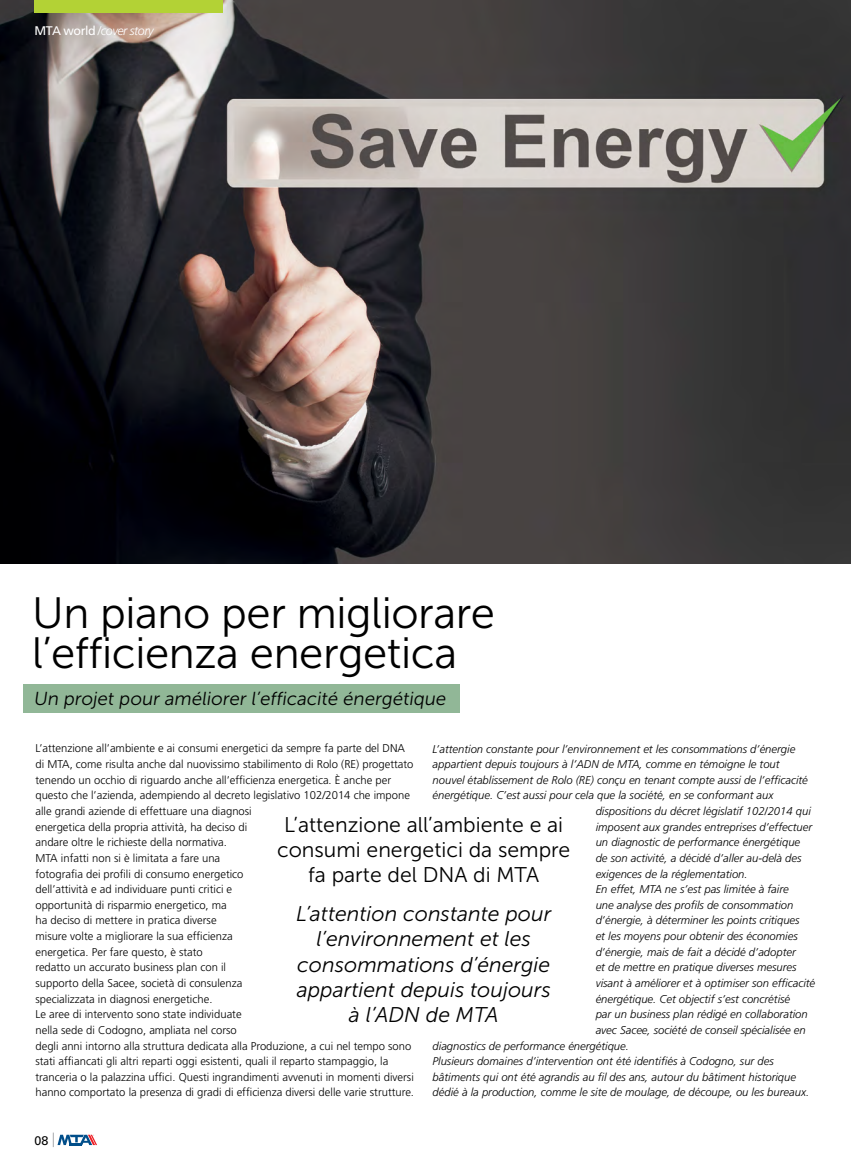
<style>
.page{position:relative;width:851px;height:1170px;background:#fff}
.page>*{position:absolute;margin:0;border:0;box-sizing:border-box;transform-origin:0 0}
.t1{font:43.75px/40px "Museo JH Sans 300";letter-spacing:-.01em;color:#000}
.t2{font:italic 21.25px/25px "Museo Sans 300";color:#000;text-align:center}
.t3{font:21.25px/25px "Museo JH Sans 300";color:#000;text-align:center}
.t4{font:18.75px "Museo JH Sans 300";color:#000}
.t5{font:italic 300 12.5px "Frutiger";letter-spacing:-.04em;color:#fff}
.t6{font:12.5px "Univers LT Std";color:#000}
.t7{font:300 11.25px/15.6px "Frutiger";color:#000}
.t8{font:italic 300 11.25px "Frutiger";color:#000}
.s1{font-weight:400;font-style:normal}
</style>
<div class="page">
<img style="left:0;top:0;width:850px;height:563px">
<div style="left:34px;top:0;width:189px;height:13px;background:#b3d235"></div>
<div style="left:23px;top:684px;width:436px;height:28px;background:#91b797"></div>
<svg style="left:53px;top:1132px;width:44px;height:14px"></svg>
<p class="t5" style="left:34px;top:24px;width:121px"><span class="s1">MTA world</span> /cover story</p>
<h1 class="t1" style="left:32px;top:593px;width:464px">Un piano per migliorare l’efficienza energetica</h1>
<h3 class="t4" style="left:33px;top:689px;width:416px">Un projet pour améliorer l’efficacité énergétique</h3>
<p class="t7" style="left:35px;top:740px;width:380px">L’attenzione all’ambiente e ai consumi energetici da sempre fa parte del DNA di MTA, come risulta anche dal nuovissimo stabilimento di Rolo (RE) progettato tenendo un occhio di riguardo anche all’efficienza energetica. È anche per questo che l’azienda, adempiendo al decreto legislativo 102/2014 che impone alle grandi aziende di effettuare una diagnosi<br>energetica della propria attività, ha deciso di<br>andare oltre le richieste della normativa.<br>MTA infatti non si è limitata a fare una<br>fotografia dei profili di consumo energetico<br>dell’attività e ad individuare punti critici e<br>opportunità di risparmio energetico, ma<br>ha deciso di mettere in pratica diverse<br>misure volte a migliorare la sua efficienza<br>energetica. Per fare questo, è stato<br>redatto un accurato business plan con il<br>supporto della Sacee, società di consulenza<br>specializzata in diagnosi energetiche.<br>Le aree di intervento sono state individuate<br>nella sede di Codogno, ampliata nel corso<br>degli anni intorno alla struttura dedicata alla Produzione, a cui nel tempo sono stati affiancati gli altri reparti oggi esistenti, quali il reparto stampaggio, la tranceria o la palazzina uffici. Questi ingrandimenti avvenuti in momenti diversi hanno comportato la presenza di gradi di efficienza diversi delle varie strutture.</p>
<p class="t8" style="left:432px;top:742px;width:364px">L’attention constante pour l’environnement et les consommations d’énergie</p>
<p class="t8" style="left:432px;top:757px;width:348px">appartient depuis toujours à l’ADN de MTA, comme en témoigne le tout</p>
<p class="t8" style="left:432px;top:773px;width:377px">nouvel établissement de Rolo (RE) conçu en tenant compte aussi de l’efficacité</p>
<p class="t8" style="left:432px;top:789px;width:342px">énergétique. C’est aussi pour cela que la société, en se conformant aux</p>
<p class="t8" style="left:595px;top:804px;width:217px">dispositions du décret législatif 102/2014 qui</p>
<p class="t8" style="left:595px;top:820px;width:218px">imposent aux grandes entreprises d’effectuer</p>
<p class="t8" style="left:595px;top:835px;width:206px">un diagnostic de performance énergétique</p>
<p class="t8" style="left:595px;top:851px;width:207px">de son activité, a décidé d’aller au-delà des</p>
<p class="t8" style="left:595px;top:867px;width:153px">exigences de la réglementation.</p>
<p class="t8" style="left:595px;top:882px;width:194px">En effet, MTA ne s’est pas limitée à faire</p>
<p class="t8" style="left:595px;top:898px;width:199px">une analyse des profils de consommation</p>
<p class="t8" style="left:595px;top:914px;width:205px">d’énergie, à déterminer les points critiques</p>
<p class="t8" style="left:595px;top:929px;width:203px">et les moyens pour obtenir des économies</p>
<p class="t8" style="left:595px;top:945px;width:202px">d’énergie, mais de fait a décidé d’adopter</p>
<p class="t8" style="left:595px;top:961px;width:202px">et de mettre en pratique diverses mesures</p>
<p class="t8" style="left:595px;top:976px;width:221px">visant à améliorer et à optimiser son efficacité</p>
<p class="t8" style="left:595px;top:992px;width:196px">énergétique. Cet objectif s’est concrétisé</p>
<p class="t8" style="left:595px;top:1007px;width:213px">par un business plan rédigé en collaboration</p>
<p class="t8" style="left:595px;top:1023px;width:212px">avec Sacee, société de conseil spécialisée en</p>
<p class="t8" style="left:432px;top:1039px;width:198px">diagnostics de performance énergétique.</p>
<p class="t8" style="left:432px;top:1054px;width:342px">Plusieurs domaines d’intervention ont été identifiés à Codogno, sur des</p>
<p class="t8" style="left:432px;top:1070px;width:365px">bâtiments qui ont été agrandis au fil des ans, autour du bâtiment historique</p>
<p class="t8" style="left:432px;top:1086px;width:378px">dédié à la production, comme le site de moulage, de découpe, ou les bureaux.</p>
<h2 class="t3" style="left:277px;top:812px;width:295px">L’attenzione all’ambiente e ai consumi energetici da sempre fa parte del DNA di MTA</h2>
<h2 class="t2" style="left:296px;top:901px;width:256px">L’attention constante pour l’environnement et les consommations d’énergie appartient depuis toujours à l’ADN de MTA</h2>
<p class="t6" style="left:35px;top:1132px;width:15px">08</p>
</div>
